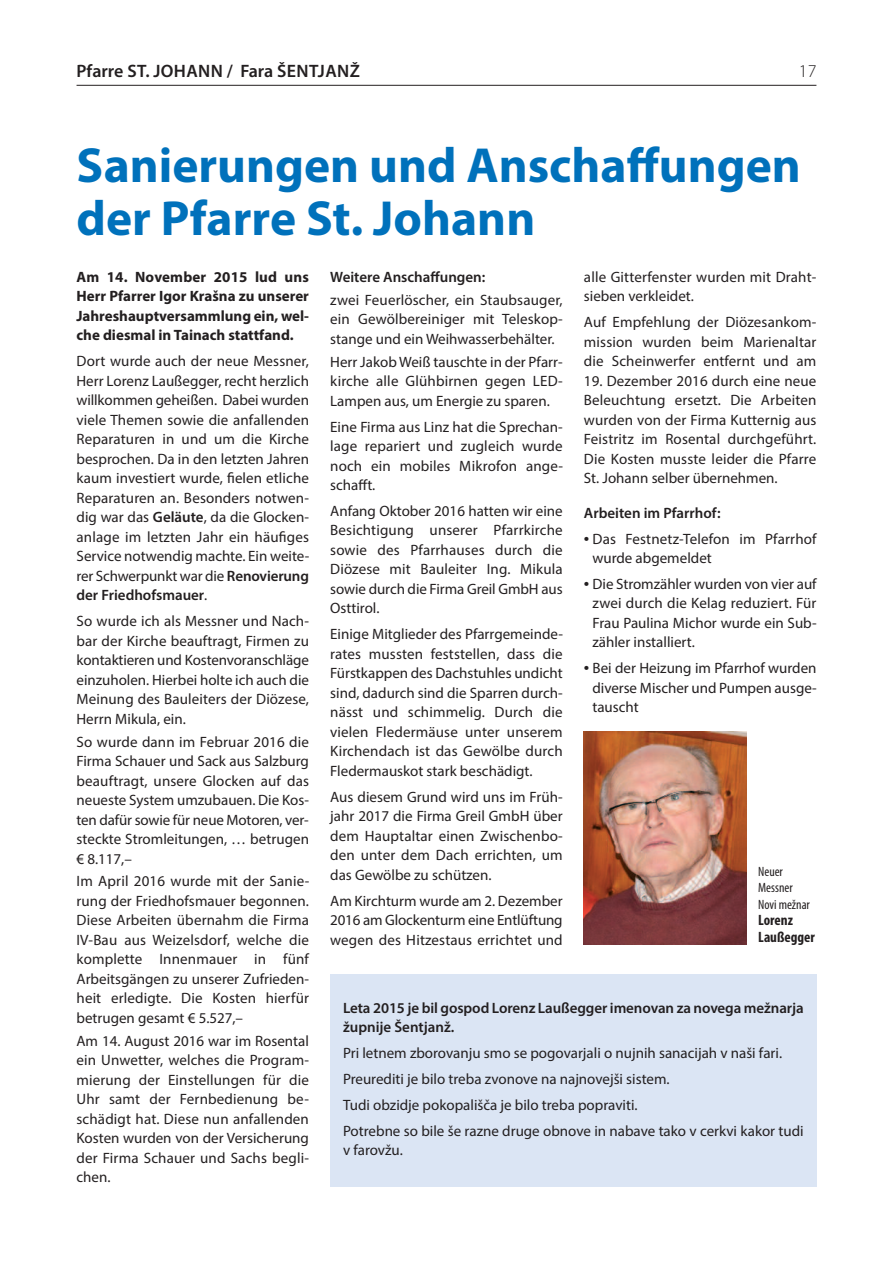
<style>
.page{position:relative;width:893px;height:1263px;background:#fff}
.page>*{position:absolute;margin:0;border:0;box-sizing:border-box;transform-origin:0 0}
.t1{font:700 49.5px/52.5px "Myriad Pro";color:#0071bb}
.t2{font:600 18px "Myriad Pro";letter-spacing:.02em;color:#231f20}
.t3{font:300 18px "Myriad Pro";color:#231f20}
.t4{font:15px/19.5px "Myriad Pro";color:#231f20;text-align:justify}
.t5{font:600 15px/19.5px "Myriad Pro";letter-spacing:-.005em;color:#231f20}
.t6{font:700 15px/19.5px "Myriad Pro";color:#231f20;text-align:justify}
.t7{font:700 condensed 15px/16.5px "Myriad Pro";color:#231f20}
.t8{font:condensed 13.5px/16.5px "Myriad Pro";color:#231f20}
.s1{font-weight:600}
.s2{font-size:19.5px}
</style>
<div class="page">
<hr style="left:77px;top:85px;width:739px;height:1px;background:#231f20">
<div style="left:330px;top:974px;width:486px;height:212px;background:#dbe5f4"></div>
<img style="left:584px;top:732px;width:162px;height:212px">
<p class="t2" style="left:77px;top:64px;width:285px">Pfarre St. JOHANN / Fara ŠENtJANŽ</p>
<p class="t3" style="left:799px;top:64px;width:19px">17</p>
<h1 class="t1" style="left:77px;top:143px;width:726px">Sanierungen und Anschaffungen der Pfarre St. Johann</h1>
<p class="t6" style="left:77px;top:268px;width:234px">Am 14. november 2015 lud uns Herr Pfarrer Igor Krašna zu unserer Jahreshauptversammlung ein, wel&shy;che diesmal in Tainach stattfand.</p>
<p class="t4" style="left:77px;top:353px;width:234px">Dort wurde auch der neue Messner, Herr Lorenz Laußegger, recht herzlich willkommen geheißen. Dabei wurden viele Themen sowie die anfallenden Reparaturen in und um die Kirche besprochen. Da in den letzten Jahren kaum investiert wurde, fielen etliche Reparaturen an. Besonders notwen&shy;dig war das <span class="s1">Geläute</span>, da die Glocken&shy;anlage im letzten Jahr ein häufiges Service notwendig machte. Ein weite&shy;rer Schwerpunkt war die <span class="s1">Renovierung der Friedhofsmauer</span>.</p>
<p class="t4" style="left:77px;top:612px;width:234px">So wurde ich als Messner und Nach&shy;bar der Kirche beauftragt, Firmen zu kontaktieren und Kostenvoranschläge einzuholen. Hierbei holte ich auch die Meinung des Bauleiters der Diözese, Herrn Mikula, ein.</p>
<p class="t4" style="left:77px;top:733px;width:234px">So wurde dann im Februar 2016 die Firma Schauer und Sack aus Salzburg beauftragt, unsere Glocken auf das neueste System umzubauen. Die Kos&shy;ten dafür sowie für neue Motoren, ver&shy;steckte Stromleitungen, … betrugen € 8.117,–</p>
<p class="t4" style="left:77px;top:873px;width:234px">Im April 2016 wurde mit der Sanie&shy;rung der Friedhofsmauer begonnen.<br>Diese Arbeiten übernahm die Firma IV-Bau aus Weizelsdorf, welche die komplette Innenmauer in fünf Arbeitsgängen zu unserer Zufrieden&shy;heit erledigte. Die Kosten hierfür betrugen gesamt € 5.527,–</p>
<p class="t4" style="left:77px;top:1032px;width:234px">Am 14. August 2016 war im Rosental ein Unwetter, welches die Program&shy;mierung der Einstellungen für die Uhr samt der Fernbedienung be&shy;schädigt hat. Diese nun anfallenden Kosten wurden von der Versicherung der Firma Schauer und Sachs begli&shy;chen.</p>
<p class="t5" style="left:330px;top:268px;width:157px">Weitere Anschaffungen:</p>
<p class="t4" style="left:330px;top:291px;width:234px">zwei Feuerlöscher, ein Staubsauger, ein Gewölbereiniger mit Teleskop&shy;stange und ein Weihwasserbehälter.</p>
<p class="t4" style="left:330px;top:353px;width:234px">Herr Jakob Weiß tauschte in der Pfarr&shy;kirche alle Glühbirnen gegen LED-Lampen aus, um Energie zu sparen.</p>
<p class="t4" style="left:330px;top:418px;width:234px">Eine Firma aus Linz hat die Sprechan&shy;lage repariert und zugleich wurde noch ein mobiles Mikrofon ange&shy;schafft.</p>
<p class="t4" style="left:330px;top:502px;width:234px">Anfang Oktober 2016 hatten wir eine Besichtigung unserer Pfarrkirche sowie des Pfarrhauses durch die Diözese mit Bauleiter Ing. Mikula sowie durch die Firma Greil GmbH aus Osttirol.</p>
<p class="t4" style="left:330px;top:626px;width:234px">Einige Mitglieder des Pfarrgemeinde&shy;rates mussten feststellen, dass die Fürstkappen des Dachstuhles undicht sind, dadurch sind die Sparren durch&shy;nässt und schimmelig. Durch die vielen Fledermäuse unter unserem Kirchendach ist das Gewölbe durch Fledermauskot stark beschädigt.</p>
<p class="t4" style="left:330px;top:788px;width:234px">Aus diesem Grund wird uns im Früh&shy;jahr 2017 die Firma Greil GmbH über dem Hauptaltar einen Zwischenbo&shy;den unter dem Dach errichten, um das Gewölbe zu schützen.</p>
<p class="t4" style="left:330px;top:892px;width:234px">Am Kirchturm wurde am 2. Dezember 2016 am Glockenturm eine Entlüftung wegen des Hitzestaus errichtet und</p>
<p class="t4" style="left:584px;top:268px;width:234px">alle Gitterfenster wurden mit Draht&shy;sieben verkleidet.</p>
<p class="t4" style="left:584px;top:314px;width:234px">Auf Empfehlung der Diözesankom&shy;mission wurden beim Marienaltar die Scheinwerfer entfernt und am</p>
<p class="t4" style="left:584px;top:372px;width:234px">19. Dezember 2016 durch eine neue Beleuchtung ersetzt. Die Arbeiten wurden von der Firma Kutternig aus Feistritz im Rosental durchgeführt.<br>Die Kosten musste leider die Pfarre St. Johann selber übernehmen.</p>
<p class="t5" style="left:584px;top:504px;width:138px">Arbeiten im Pfarrhof:</p>
<p class="t4" style="left:592px;top:530px;width:226px;text-indent:-8px"><span class="s2">•</span> Das Festnetz-Telefon im Pfarrhof wurde abgemeldet</p>
<p class="t4" style="left:592px;top:575px;width:226px;text-indent:-8px"><span class="s2">•</span> Die Stromzähler wurden von vier auf zwei durch die Kelag reduziert. Für Frau Paulina Michor wurde ein Sub&shy;zähler installiert.</p>
<p class="t4" style="left:592px;top:660px;width:226px;text-indent:-8px"><span class="s2">•</span> Bei der Heizung im Pfarrhof wurden diverse Mischer und Pumpen ausge&shy;tauscht</p>
<p class="t8" style="left:758px;top:864px;width:53px">Neuer<br>Messner<br>Novi mežnar</p>
<p class="t7" style="left:758px;top:913px;width:58px">Lorenz<br>Laußegger</p>
<p class="t5" style="left:343px;top:999px;width:462px">Leta 2015 je bil gospod Lorenz Laußegger imenovan za novega mežnarja župnije Šentjanž.</p>
<p class="t4" style="left:343px;top:1041px;width:462px;line-height:26px;text-align:left">Pri letnem zborovanju smo se pogovarjali o nujnih sanacijah v naši fari.<br>Preurediti je bilo treba zvonove na najnovejši sistem.<br>Tudi obzidje pokopališča je bilo treba popraviti.<br>Potrebne so bile še razne druge obnove in nabave tako v cerkvi kakor tudi</p>
<p class="t4" style="left:343px;top:1142px;width:61px">v farovžu.</p>
</div>
